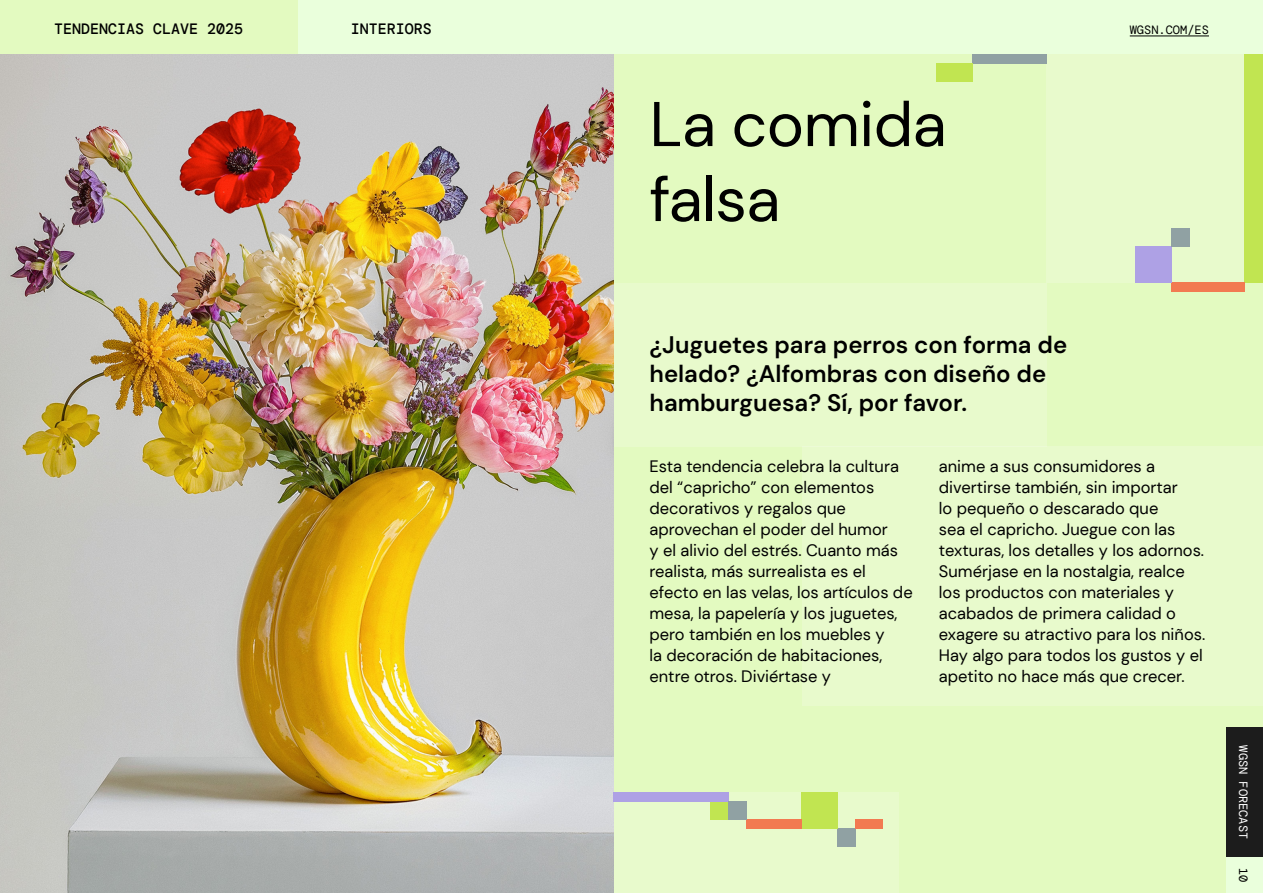
<style>
.page{position:relative;width:1263px;height:893px;background:#fff}
.page>*{position:absolute;margin:0;border:0;box-sizing:border-box;transform-origin:0 0}
.t1{font:63px/75px "DM Sans";letter-spacing:-.01em;color:#000}
.t2{font:600 24px/28.8px "DM Sans";color:#000}
.t3{font:16.5px/21px "DM Sans";color:#000}
.t4{font:500 15px "DM Mono";color:#000}
.t5{font:12px "DM Mono";color:#000}
.t6{font:12px "DM Mono";color:#fff}
</style>
<div class="page">
<div style="left:243px;top:0;width:1020px;height:54px;background:#eaffdc"></div>
<div style="left:613px;top:54px;width:650px;height:839px;background:#e3fac0"></div>
<div style="left:613px;top:283px;width:433px;height:163px;background:#e8facc"></div>
<div style="left:802px;top:446px;width:461px;height:260px;background:#e8facc"></div>
<div style="left:613px;top:792px;width:285px;height:101px;background:#e8facc"></div>
<div style="left:1046px;top:54px;width:208px;height:229px;background:#e8facc"></div>
<div style="left:1245px;top:54px;width:18px;height:229px;background:#c1e551"></div>
<div style="left:0;top:0;width:297px;height:54px;background:#e3fac0"></div>
<hr style="left:1130px;top:36px;width:79px;height:1px;background:#000">
<img style="left:0;top:54px;width:613px;height:839px">
<div style="left:1172px;top:283px;width:73px;height:9px;background:#f27a51"></div>
<div style="left:1136px;top:247px;width:36px;height:36px;background:#aea1e5"></div>
<div style="left:837px;top:828px;width:18px;height:18px;background:#90a1a3"></div>
<div style="left:801px;top:792px;width:36px;height:36px;background:#c1e551"></div>
<div style="left:1172px;top:229px;width:18px;height:18px;background:#90a1a3"></div>
<div style="left:710px;top:801px;width:18px;height:18px;background:#c1e551"></div>
<div style="left:613px;top:792px;width:116px;height:9px;background:#aea1e5"></div>
<div style="left:746px;top:819px;width:55px;height:9px;background:#f27a51"></div>
<div style="left:855px;top:819px;width:28px;height:9px;background:#f27a51"></div>
<div style="left:728px;top:801px;width:18px;height:18px;background:#90a1a3"></div>
<div style="left:972px;top:54px;width:74px;height:9px;background:#90a1a3"></div>
<div style="left:936px;top:63px;width:36px;height:18px;background:#c1e551"></div>
<div style="left:1227px;top:857px;width:36px;height:36px;background:#eaffdc"></div>
<div style="left:1227px;top:727px;width:36px;height:130px;background:#1c1c1c"></div>
<p class="t4" style="left:54px;top:20px;width:191px">TENDENCIAS CLAVE 2025</p>
<p class="t5" style="left:1130px;top:23px;width:81px">WGSN.COM/ES</p>
<p class="t4" style="left:351px;top:20px;width:82px">INTERIORS</p>
<h1 class="t1" style="left:649px;top:86px;width:299px">La comida falsa</h1>
<h2 class="t2" style="left:649px;top:330px;width:419px">¿Juguetes para perros con forma de helado? ¿Alfombras con diseño de hamburguesa? Sí, por favor.</h2>
<p class="t3" style="left:649px;top:456px;width:265px">Esta tendencia celebra la cultura del “capricho” con elementos decorativos y regalos que aprovechan el poder del humor<br>y el alivio del estrés. Cuanto más realista, más surrealista es el efecto en las velas, los artículos de mesa, la papelería y los juguetes, pero también en los muebles y<br>la decoración de habitaciones, entre otros. Diviértase y</p>
<p class="t3" style="left:939px;top:456px;width:268px">anime a sus consumidores a divertirse también, sin importar<br>lo pequeño o descarado que<br>sea el capricho. Juegue con las texturas, los detalles y los adornos.<br>Sumérjase en la nostalgia, realce los productos con materiales y acabados de primera calidad o exagere su atractivo para los niños.<br>Hay algo para todos los gustos y el apetito no hace más que crecer.</p>
<p class="t6" style="left:1250px;top:745px;width:95px;rotate:90deg">WGSN FORECAST</p>
<p class="t5" style="left:1250px;top:868px;width:16px;rotate:90deg">10</p>
</div>
